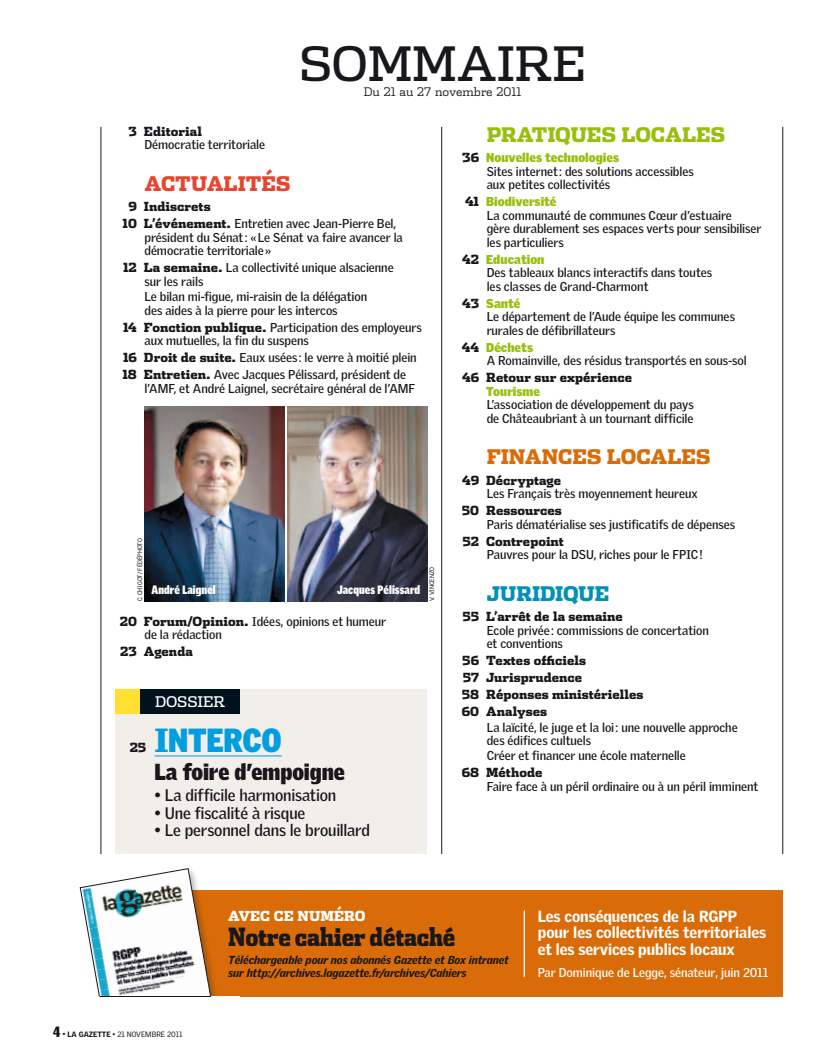
<style>
.page{position:relative;width:815px;height:1063px;background:#fff}
.page>*{position:absolute;margin:0;border:0;box-sizing:border-box;transform-origin:0 0}
.t1{font:47.5px "Dispatch";letter-spacing:-.005em;color:#1a171c}
.Surtitre_dossier{font:900 32.5px "Griffith Gothic";letter-spacing:-.01em;color:#009ee0;scale:.94 1}
.t2{font:900 25px "Dispatch Cond";letter-spacing:-.01em;color:#1a171c;scale:.94 1}
.Titre_dossier{font:900 22.5px "Griffith Gothic";letter-spacing:-.005em;color:#1a171c;scale:.94 1}
.Pratiques{font:900 20px "Dispatch";letter-spacing:-.005em;color:#98bf0c;scale:.94 1}
.Finances{font:900 20px "Dispatch";letter-spacing:-.005em;color:#d96c08;scale:.94 1}
.Actualités{font:900 20px "Dispatch";letter-spacing:-.005em;color:#e6452f;scale:.94 1}
.Juridique{font:900 20px "Dispatch";letter-spacing:-.01em;color:#0091b5;scale:.94 1}
.Texte_dossier{font:700 16.25px "Griffith Gothic";letter-spacing:-.01em;color:#1a171c}
.Sous-titre_cahier{font:900 15.62px/16.4px "Griffith Gothic";letter-spacing:-.005em;color:#fff}
.t3{font:14.75px "Dispatch";color:#fff}
.t4{font:900 13.75px "Dispatch";letter-spacing:-.005em;color:#fff;scale:.94 1}
.page_folio_suite{font:700 12.5px/13.5px "Griffith Gothic";letter-spacing:-.005em;color:#1a171c}
.Page_folio{font:700 12.5px/13.5px "Griffith Gothic";letter-spacing:-.005em;color:#1a171c}
.Page_folio-2{font:900 12.5px "Dispatch";letter-spacing:.005em;color:#1a171c;scale:.94 1}
.Page_folio_étiquette{font:900 12.5px "Griffith Gothic";color:#98bf0c}
.Signature_cahier{font:700 12.5px "Griffith Gothic";letter-spacing:-.005em;color:#fff}
.Surtitre_dossier-2{font:900 12.5px "Dispatch";color:#1a171c;scale:.94 1}
.LEGENDE_nom{font:900 11.88px "Griffith Gothic Cond";letter-spacing:.01em;color:#fff}
.t5{font:300 11.88px "Dispatch";color:#1a171c}
.t6{font:italic 900 11.25px/12.5px "Griffith Gothic";letter-spacing:-.005em;color:#1a171c}
.t7{font:7.5px "Griffith Gothic";letter-spacing:-.005em;color:#1a171c}
.CREDIT{font:6.25px "Griffith Gothic";letter-spacing:-.01em;color:#1a171c}
.s1{font-family:"Dispatch";font-weight:900}
.s2{font-family:"Dispatch";color:#1a171c}
.s3{font-family:"Griffith Gothic Cond";font-weight:900;font-size:14.5px}
.s4{font-size:8.25px}
.s5{font-weight:900}
</style>
<div class="page">
<div style="left:101px;top:890px;width:682px;height:107px;background:#d96c08"></div>
<div style="left:116px;top:689px;width:311px;height:165px;background:#f2eeea"></div>
<hr style="left:154px;top:756px;width:128px;height:1px;background:#009ee0">
<div style="left:140px;top:689px;width:100px;height:25px;background:#00121e"></div>
<div style="left:116px;top:689px;width:24px;height:25px;background:#ffdf32"></div>
<hr style="left:101px;top:127px;width:1px;height:727px;background:#1a171c">
<hr style="left:441px;top:127px;width:1px;height:727px;background:#1a171c">
<hr style="left:783px;top:127px;width:1px;height:727px;background:#1a171c">
<img style="left:144px;top:407px;width:140px;height:194px">
<img style="left:287px;top:407px;width:140px;height:194px">
<div style="left:77px;top:866px;width:142px;height:141px;background:#1a171c;opacity:.3"></div>
<svg style="left:80px;top:868px;width:131px;height:129px"></svg>
<hr style="left:524px;top:910px;width:1px;height:67px;background:#fff">
<div style="left:53px;top:997px;width:187px;height:15px;background:#fff"></div>
<hr style="left:99px;top:996px;width:112px;height:1px;background:#1a171c">
<p class="t1" style="left:299px;top:31px;width:288px">SOMMAIRE</p>
<p class="t5" style="left:364px;top:84px;width:159px">Du 21 au 27 novembre 2011</p>
<p class="Page_folio-2" style="left:128px;top:122px;width:80px">3 Editorial</p>
<p class="page_folio_suite" style="left:144px;top:138px;width:122px">Démocratie territoriale</p>
<p class="Actualités" style="left:144px;top:169px;width:157px">ACTUALITÉS</p>
<p class="Page_folio-2" style="left:128px;top:198px;width:89px">9 Indiscrets</p>
<p class="Page_folio" style="left:144px;top:217px;width:260px;text-indent:-22px"><span class="s1">10 L’événement.</span> Entretien avec Jean-Pierre Bel, président du Sénat: «Le Sénat va faire avancer la démocratie territoriale»</p>
<p class="Page_folio" style="left:144px;top:261px;width:251px;text-indent:-21px"><span class="s1">12 La semaine.</span> La collectivité unique alsacienne sur les rails</p>
<p class="page_folio_suite" style="left:144px;top:290px;width:224px">Le bilan mi-figue, mi-raisin de la délégation des aides à la pierre pour les intercos</p>
<p class="Page_folio" style="left:144px;top:320px;width:279px;text-indent:-21px"><span class="s1">14 Fonction publique.</span> Participation des employeurs aux mutuelles, la fin du suspens</p>
<p class="Page_folio" style="left:123px;top:351px;width:295px"><span class="s1">16 Droit de suite.</span> Eaux usées: le verre à moitié plein</p>
<p class="Page_folio" style="left:144px;top:368px;width:272px;text-indent:-22px"><span class="s1">18 Entretien.</span> Avec Jacques Pélissard, président de l’AMF, et André Laignel, secrétaire général de l’AMF</p>
<p class="CREDIT" style="left:136px;top:601px;width:65px;rotate:-90deg">C. CHIGOT/FÉDÉPHOTO</p>
<p class="LEGENDE_nom" style="left:151px;top:583px;width:66px">André Laignel</p>
<p class="LEGENDE_nom" style="left:337px;top:583px;width:85px">Jacques Pélissard</p>
<p class="Page_folio" style="left:144px;top:614px;width:243px;text-indent:-25px"><span class="s1">20 Forum/Opinion.</span> Idées, opinions et humeur de la rédaction</p>
<p class="Page_folio-2" style="left:120px;top:643px;width:79px">23 Agenda</p>
<p class="CREDIT" style="left:428px;top:601px;width:36px;rotate:-90deg">V. VINCENZO</p>
<p class="Surtitre_dossier-2" style="left:130px;top:738px;width:19px">25</p>
<p class="t3" style="left:155px;top:692px;width:72px">DOSSIER</p>
<p class="Surtitre_dossier" style="left:154px;top:720px;width:137px">INTERCO</p>
<p class="Titre_dossier" style="left:154px;top:758px;width:204px">La foire d’empoigne</p>
<p class="Texte_dossier" style="left:154px;top:786px;width:183px">• La difficile harmonisation</p>
<p class="Texte_dossier" style="left:154px;top:803px;width:152px">• Une fiscalité à risque</p>
<p class="Texte_dossier" style="left:154px;top:821px;width:217px">• Le personnel dans le brouillard</p>
<p class="Pratiques" style="left:487px;top:120px;width:255px">PRATIQUES LOCALES</p>
<p class="Page_folio_étiquette" style="left:462px;top:150px;width:158px"><span class="s2">36</span> Nouvelles technologies</p>
<p class="page_folio_suite" style="left:487px;top:164px;width:209px">Sites internet: des solutions accessibles aux petites collectivités</p>
<p class="Page_folio_étiquette" style="left:465px;top:194px;width:93px"><span class="s2">41</span> Biodiversité</p>
<p class="page_folio_suite" style="left:487px;top:208px;width:276px">La communauté de communes Cœur d’estuaire<br>gère durablement ses espaces verts pour sensibiliser les particuliers</p>
<p class="Page_folio_étiquette" style="left:462px;top:252px;width:84px"><span class="s2">42</span> Education</p>
<p class="page_folio_suite" style="left:487px;top:266px;width:227px">Des tableaux blancs interactifs dans toutes les classes de Grand-Charmont</p>
<p class="Page_folio_étiquette" style="left:462px;top:296px;width:60px"><span class="s2">43</span> Santé</p>
<p class="page_folio_suite" style="left:487px;top:310px;width:250px">Le département de l’Aude équipe les communes rurales de défibrillateurs</p>
<p class="Page_folio_étiquette" style="left:462px;top:340px;width:73px"><span class="s2">44</span> Déchets</p>
<p class="page_folio_suite" style="left:487px;top:354px;width:262px">A Romainville, des résidus transportés en sous-sol</p>
<p class="Page_folio-2" style="left:462px;top:369px;width:182px">46 Retour sur expérience</p>
<p class="Page_folio_étiquette" style="left:486px;top:384px;width:55px">Tourisme</p>
<p class="page_folio_suite" style="left:487px;top:398px;width:209px">L’association de développement du pays de Châteaubriant à un tournant difficile</p>
<p class="Finances" style="left:487px;top:442px;width:240px">FINANCES LOCALES</p>
<p class="Page_folio-2" style="left:462px;top:471px;width:107px">49 Décryptage</p>
<p class="page_folio_suite" style="left:487px;top:487px;width:213px">Les Français très moyennement heureux</p>
<p class="Page_folio-2" style="left:462px;top:502px;width:108px">50 Ressources</p>
<p class="page_folio_suite" style="left:487px;top:517px;width:250px">Paris dématérialise ses justificatifs de dépenses</p>
<p class="Page_folio-2" style="left:462px;top:532px;width:110px">52 Contrepoint</p>
<p class="page_folio_suite" style="left:487px;top:548px;width:218px">Pauvres pour la DSU, riches pour le FPIC!</p>
<p class="Juridique" style="left:487px;top:579px;width:132px">JURIDIQUE</p>
<p class="Page_folio-2" style="left:462px;top:607px;width:172px">55 L’arrêt de la semaine</p>
<p class="page_folio_suite" style="left:487px;top:623px;width:224px">Ecole privée: commissions de concertation et conventions</p>
<p class="Page_folio-2" style="left:462px;top:652px;width:133px">56 Textes officiels</p>
<p class="Page_folio-2" style="left:463px;top:669px;width:129px">57 Jurisprudence</p>
<p class="Page_folio-2" style="left:462px;top:686px;width:195px">58 Réponses ministérielles</p>
<p class="Page_folio-2" style="left:462px;top:703px;width:92px">60 Analyses</p>
<p class="page_folio_suite" style="left:487px;top:720px;width:253px">La laïcité, le juge et la loi: une nouvelle approche des édifices cultuels</p>
<p class="page_folio_suite" style="left:487px;top:749px;width:201px">Créer et financer une école maternelle</p>
<p class="Page_folio-2" style="left:462px;top:764px;width:87px">68 Méthode</p>
<p class="page_folio_suite" style="left:487px;top:779px;width:273px">Faire face à un péril ordinaire ou à un péril imminent</p>
<p class="t7" style="left:53px;top:1030px;width:131px"><span class="s3">4</span> <span class="s4">•</span> <span class="s5">LA GAZETTE</span> • 21 NOVEMBRE 2011</p>
<p class="t4" style="left:228px;top:905px;width:148px">AVEC CE NUMÉRO</p>
<p class="t2" style="left:228px;top:920px;width:243px">Notre cahier détaché</p>
<p class="t6" style="left:228px;top:954px;width:282px">Téléchargeable pour nos abonnés Gazette et Box intranet sur http://archives.lagazette.fr/archives/Cahiers</p>
<p class="Sous-titre_cahier" style="left:538px;top:907px;width:230px">Les conséquences de la RGPP pour les collectivités territoriales et les services publics locaux</p>
<p class="Signature_cahier" style="left:538px;top:965px;width:232px">Par Dominique de Legge, sénateur, juin 2011</p>
</div>
